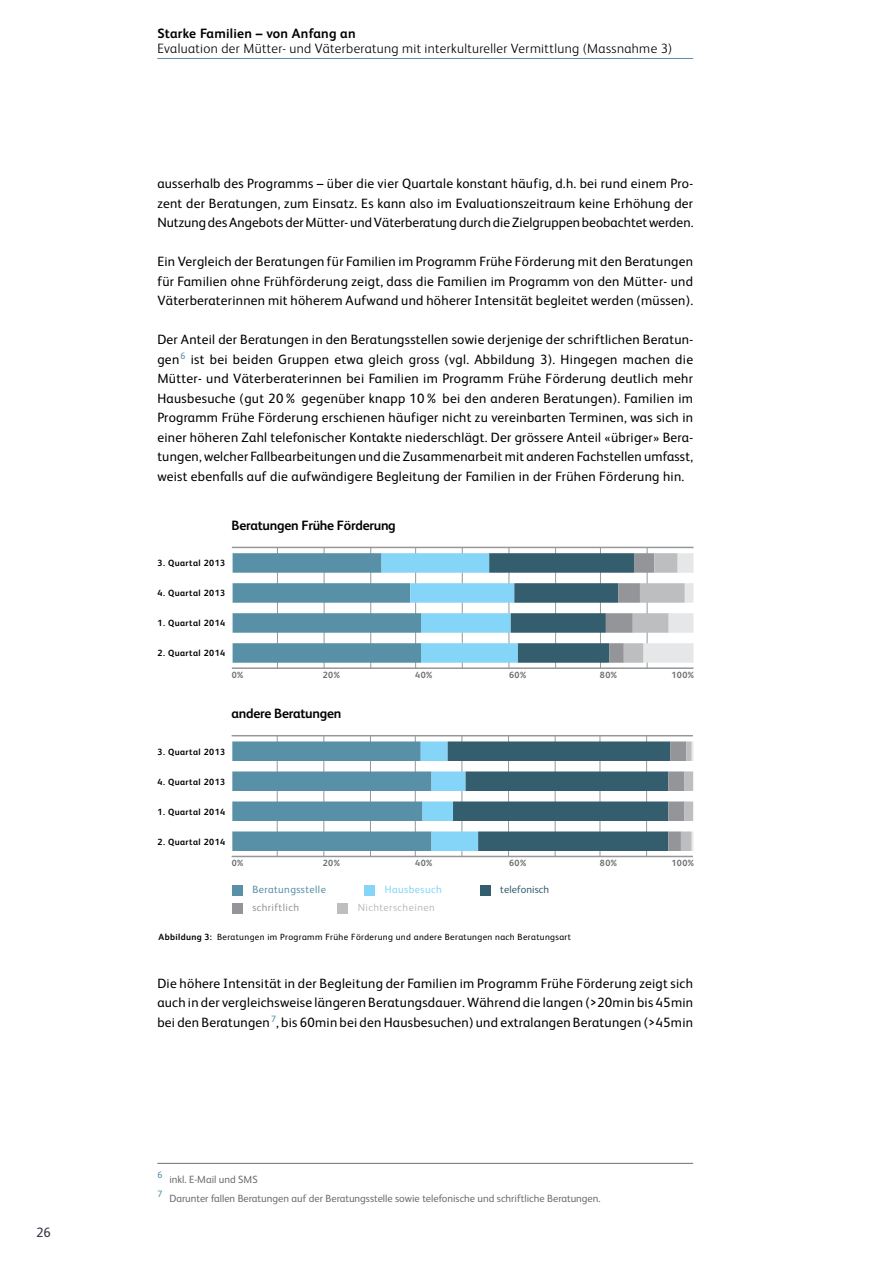
<style>
.page{position:relative;width:893px;height:1263px;background:#fff}
.page>*{position:absolute;margin:0;border:0;box-sizing:border-box;transform-origin:0 0}
.t1{font:13.5px/19.5px "FS Albert";letter-spacing:.02em;color:#000;text-align:justify}
.t2{font:300 13.5px "FS Albert";letter-spacing:.03em;color:#000}
.t3{font:700 13.5px "FS Albert";letter-spacing:-.02em;color:#000}
.t4{font:700 13.5px "FS Albert";letter-spacing:.02em;color:#000}
.t5{font:13.5px "FS Albert";color:#343a47}
.t6{font:10.5px "FS Albert";color:#6d6e71}
.t7{font:10.5px "FS Albert";letter-spacing:.04em;color:#5890a8}
.t8{font:10.5px "FS Albert";letter-spacing:.045em;color:#bcbec0}
.t9{font:10.5px "FS Albert";letter-spacing:.005em;color:#345d6e}
.t10{font:10.5px "FS Albert";letter-spacing:.04em;color:#939598}
.t11{font:10.5px "FS Albert";letter-spacing:.045em;color:#84d5f7}
.t12{font:9.15px "FS Albert";color:#5890a8}
.t13{font:700 9px "FS Albert";letter-spacing:.05em;color:#000}
.t14{font:9px "FS Albert";letter-spacing:.04em;color:#000}
.t15{font:700 9px "FS Albert";letter-spacing:.05em;color:#6d6e71}
.s1{font-weight:700}
</style>
<div class="page">
<hr style="left:157px;top:58px;width:536px;height:1px;background:#5890a8">
<hr style="left:157px;top:1163px;width:536px;height:1px;background:#6d6e71">
<div style="left:232px;top:885px;width:10px;height:11px;background:#5890a8"></div>
<div style="left:480px;top:885px;width:10px;height:11px;background:#345d6e"></div>
<div style="left:365px;top:885px;width:10px;height:11px;background:#84d5f7"></div>
<div style="left:232px;top:903px;width:10px;height:11px;background:#939598"></div>
<div style="left:338px;top:903px;width:10px;height:11px;background:#bcbec0"></div>
<hr style="left:277px;top:547px;width:1px;height:121px;background:#979797">
<hr style="left:324px;top:547px;width:1px;height:121px;background:#979797">
<hr style="left:370px;top:547px;width:1px;height:121px;background:#979797">
<hr style="left:415px;top:547px;width:1px;height:121px;background:#979797">
<hr style="left:462px;top:547px;width:1px;height:121px;background:#979797">
<hr style="left:509px;top:547px;width:1px;height:121px;background:#979797">
<hr style="left:555px;top:547px;width:1px;height:121px;background:#979797">
<hr style="left:600px;top:547px;width:1px;height:121px;background:#979797">
<hr style="left:647px;top:547px;width:1px;height:121px;background:#979797">
<svg style="left:233px;top:553px;width:460px;height:110px"></svg>
<hr style="left:232px;top:667px;width:461px;height:2px;background:#979797">
<hr style="left:232px;top:547px;width:461px;height:1px;background:#979797">
<hr style="left:277px;top:735px;width:1px;height:121px;background:#979797">
<hr style="left:323px;top:735px;width:1px;height:121px;background:#979797">
<hr style="left:370px;top:735px;width:1px;height:121px;background:#979797">
<hr style="left:415px;top:735px;width:1px;height:121px;background:#979797">
<hr style="left:461px;top:735px;width:1px;height:121px;background:#979797">
<hr style="left:508px;top:735px;width:1px;height:121px;background:#979797">
<hr style="left:555px;top:735px;width:1px;height:121px;background:#979797">
<hr style="left:600px;top:735px;width:1px;height:121px;background:#979797">
<hr style="left:646px;top:735px;width:1px;height:121px;background:#979797">
<hr style="left:232px;top:856px;width:461px;height:1px;background:#979797">
<hr style="left:232px;top:735px;width:461px;height:1px;background:#979797">
<svg style="left:232px;top:741px;width:461px;height:110px"></svg>
<p class="t5" style="left:36px;top:1223px;width:16px">26</p>
<p class="t4" style="left:157px;top:24px;width:200px">Starke Familien – von Anfang an</p>
<p class="t2" style="left:157px;top:39px;width:516px">Evaluation der Mütter- und Väterberatung mit interkultureller Vermittlung (Massnahme 3)</p>
<p class="t1" style="left:157px;top:173px;width:538px">ausserhalb des Programms – über die vier Quartale konstant häufig, d.h. bei rund einem Pro&shy;zent der Beratungen, zum Einsatz. Es kann also im Evaluationszeitraum keine Erhöhung der Nutzung des Angebots der Mütter- und Väterberatung durch die Zielgruppen beobachtet werden.</p>
<p class="t1" style="left:157px;top:251px;width:537px">Ein Vergleich der Beratungen für Familien im Programm Frühe Förderung mit den Beratungen für Familien ohne Frühförderung zeigt, dass die Familien im Programm von den Mütter- und Väterberaterinnen mit höherem Aufwand und höherer Intensität begleitet werden (müssen).</p>
<p class="t1" style="left:157px;top:329px;width:537px">Der Anteil der Beratungen in den Beratungsstellen sowie derjenige der schriftlichen Beratun&shy;gen<sup>6</sup> ist bei beiden Gruppen etwa gleich gross (vgl. Abbildung 3). Hingegen machen die Mütter- und Väterberaterinnen bei Familien im Programm Frühe Förderung deutlich mehr Hausbesuche (gut 20% gegenüber knapp 10% bei den anderen Beratungen). Familien im Programm Frühe Förderung erschienen häufiger nicht zu vereinbarten Terminen, was sich in einer höheren Zahl telefonischer Kontakte niederschlägt. Der grössere Anteil «übriger» Bera&shy;tungen, welcher Fallbearbeitungen und die Zusammenarbeit mit anderen Fachstellen umfasst, weist ebenfalls auf die aufwändigere Begleitung der Familien in der Frühen Förderung hin.</p>
<p class="t3" style="left:232px;top:516px;width:166px">Beratungen Frühe Förderung</p>
<p class="t13" style="left:158px;top:557px;width:69px">3. Quartal 2013</p>
<p class="t13" style="left:158px;top:587px;width:69px">4. Quartal 2013</p>
<p class="t13" style="left:158px;top:617px;width:69px">1. Quartal 2014</p>
<p class="t13" style="left:158px;top:647px;width:69px">2. Quartal 2014</p>
<p class="t15" style="left:232px;top:668px;width:13px">0%</p>
<p class="t15" style="left:323px;top:668px;width:19px">20%</p>
<p class="t15" style="left:415px;top:668px;width:19px">40%</p>
<p class="t15" style="left:509px;top:668px;width:19px">60%</p>
<p class="t15" style="left:600px;top:668px;width:19px">80%</p>
<p class="t15" style="left:672px;top:668px;width:24px">100%</p>
<p class="t3" style="left:232px;top:704px;width:111px">andere Beratungen</p>
<p class="t13" style="left:158px;top:745px;width:69px">3. Quartal 2013</p>
<p class="t13" style="left:158px;top:775px;width:69px">4. Quartal 2013</p>
<p class="t13" style="left:158px;top:805px;width:69px">1. Quartal 2014</p>
<p class="t13" style="left:158px;top:835px;width:69px">2. Quartal 2014</p>
<p class="t15" style="left:232px;top:857px;width:13px">0%</p>
<p class="t15" style="left:323px;top:857px;width:19px">20%</p>
<p class="t15" style="left:415px;top:857px;width:19px">40%</p>
<p class="t15" style="left:509px;top:857px;width:19px">60%</p>
<p class="t15" style="left:600px;top:857px;width:19px">80%</p>
<p class="t15" style="left:672px;top:857px;width:24px">100%</p>
<p class="t7" style="left:252px;top:883px;width:75px">Beratungsstelle</p>
<p class="t11" style="left:385px;top:883px;width:59px">Hausbesuch</p>
<p class="t9" style="left:500px;top:883px;width:50px">telefonisch</p>
<p class="t10" style="left:252px;top:901px;width:48px">schriftlich</p>
<p class="t8" style="left:358px;top:901px;width:79px">Nichterscheinen</p>
<p class="t14" style="left:159px;top:931px;width:414px"><span class="s1">Abbildung 3:</span> Beratungen im Programm Frühe Förderung und andere Beratungen nach Beratungsart</p>
<p class="t1" style="left:157px;top:973px;width:537px">Die höhere Intensität in der Begleitung der Familien im Programm Frühe Förderung zeigt sich auch in der vergleichsweise längeren Beratungsdauer. Während die langen (&gt;20min bis 45min bei den Beratungen<sup>7</sup>, bis 60min bei den Hausbesuchen) und extralangen Beratungen (&gt;45min</p>
<p class="t12" style="left:157px;top:1168px;width:7px">6</p>
<p class="t12" style="left:157px;top:1188px;width:7px">7</p>
<p class="t6" style="left:169px;top:1172px;width:90px">inkl. E-Mail und SMS</p>
<p class="t6" style="left:169px;top:1192px;width:433px">Darunter fallen Beratungen auf der Beratungsstelle sowie telefonische und schriftliche Beratungen.</p>
</div>
